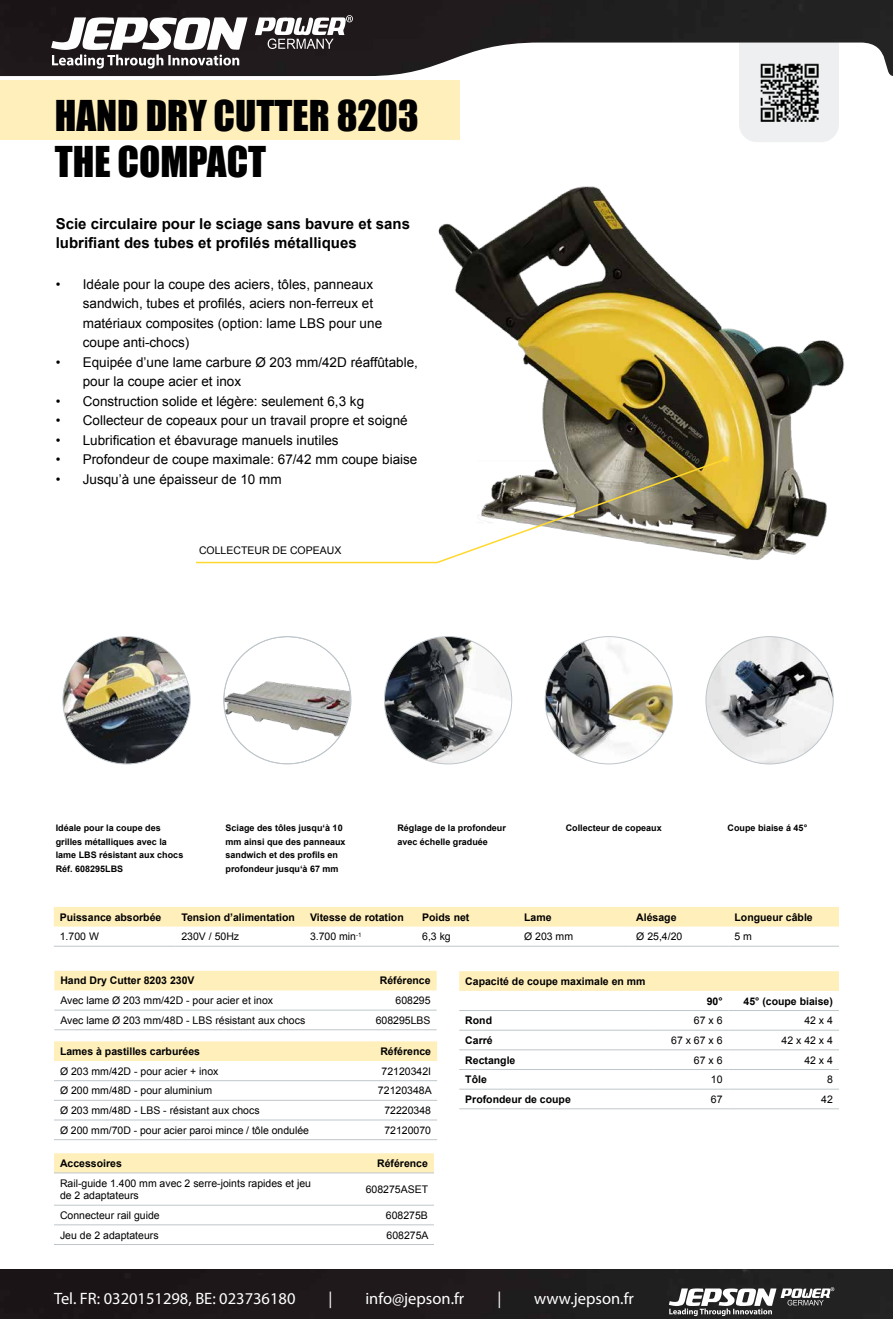
<style>
.page{position:relative;width:893px;height:1319px;background:#fff}
.page>*{position:absolute;margin:0;border:0;box-sizing:border-box;transform-origin:0 0}
.t1{font:39px/46.5px "Impact";color:#000}
.t2{font:16.5px "Myriad Pro";color:#fff}
.t3{font:700 15px/19.5px "Arial";color:#000}
.t4{font:13.5px/19.5px "Arial";color:#000}
.t5{font:10.5px/12.6px "Arial";color:#000}
.t6{font:700 10.5px "Arial";color:#000}
.t7{font:700 9px/13.5px "Arial";color:#000}
</style>
<div class="page">
<img style="left:438px;top:186px;width:407px;height:374px">
<div style="left:0;top:80px;width:459px;height:59px;background:#ffefbb"></div>
<img style="left:384px;top:636px;width:128px;height:127px;border-radius:64px">
<img style="left:224px;top:636px;width:127px;height:127px;border-radius:64px">
<img style="left:63px;top:636px;width:127px;height:127px;border-radius:64px">
<img style="left:706px;top:636px;width:127px;height:127px;border-radius:64px">
<img style="left:545px;top:636px;width:127px;height:127px;border-radius:64px">
<div style="left:739px;top:9px;width:100px;height:133px;background:#edeff0;border-radius:18px"></div>
<img style="left:760px;top:76px;width:59px;height:46px">
<svg style="left:196px;top:457px;width:531px;height:107px"></svg>
<svg style="left:722px;top:456px;width:6px;height:6px"></svg>
<div style="left:54px;top:970px;width:383px;height:20px;background:#ffefbb"></div>
<hr style="left:54px;top:1009px;width:311px;height:1px;background:#bfc6ca">
<hr style="left:365px;top:1009px;width:72px;height:1px;background:#bfc6ca">
<hr style="left:54px;top:1029px;width:311px;height:1px;background:#bfc6ca">
<hr style="left:365px;top:1029px;width:72px;height:1px;background:#bfc6ca">
<div style="left:54px;top:1041px;width:383px;height:19px;background:#ffefbb"></div>
<hr style="left:54px;top:1080px;width:261px;height:1px;background:#bfc6ca">
<hr style="left:315px;top:1080px;width:122px;height:1px;background:#bfc6ca">
<hr style="left:54px;top:1099px;width:261px;height:1px;background:#bfc6ca">
<hr style="left:315px;top:1099px;width:122px;height:1px;background:#bfc6ca">
<hr style="left:54px;top:1119px;width:261px;height:1px;background:#bfc6ca">
<hr style="left:315px;top:1119px;width:122px;height:1px;background:#bfc6ca">
<hr style="left:54px;top:1139px;width:261px;height:1px;background:#bfc6ca">
<hr style="left:315px;top:1139px;width:122px;height:1px;background:#bfc6ca">
<div style="left:54px;top:907px;width:785px;height:19px;background:#ffefbb"></div>
<hr style="left:54px;top:945px;width:121px;height:1px;background:#bfc6ca">
<hr style="left:175px;top:945px;width:129px;height:1px;background:#bfc6ca">
<hr style="left:304px;top:945px;width:112px;height:1px;background:#bfc6ca">
<hr style="left:416px;top:945px;width:102px;height:1px;background:#bfc6ca">
<hr style="left:518px;top:945px;width:112px;height:1px;background:#bfc6ca">
<hr style="left:630px;top:945px;width:98px;height:1px;background:#bfc6ca">
<hr style="left:728px;top:945px;width:111px;height:1px;background:#bfc6ca">
<div style="left:459px;top:971px;width:380px;height:19px;background:#ffefbb"></div>
<hr style="left:459px;top:1010px;width:195px;height:1px;background:#bfc6ca">
<hr style="left:654px;top:1010px;width:74px;height:1px;background:#bfc6ca">
<hr style="left:728px;top:1010px;width:111px;height:1px;background:#bfc6ca">
<hr style="left:459px;top:1029px;width:195px;height:1px;background:#bfc6ca">
<hr style="left:654px;top:1029px;width:74px;height:1px;background:#bfc6ca">
<hr style="left:728px;top:1029px;width:111px;height:1px;background:#bfc6ca">
<hr style="left:459px;top:1049px;width:195px;height:1px;background:#bfc6ca">
<hr style="left:654px;top:1049px;width:74px;height:1px;background:#bfc6ca">
<hr style="left:728px;top:1049px;width:111px;height:1px;background:#bfc6ca">
<hr style="left:459px;top:1069px;width:195px;height:1px;background:#bfc6ca">
<hr style="left:654px;top:1069px;width:74px;height:1px;background:#bfc6ca">
<hr style="left:728px;top:1069px;width:111px;height:1px;background:#bfc6ca">
<hr style="left:459px;top:1088px;width:195px;height:1px;background:#bfc6ca">
<hr style="left:654px;top:1088px;width:74px;height:1px;background:#bfc6ca">
<hr style="left:728px;top:1088px;width:111px;height:1px;background:#bfc6ca">
<hr style="left:459px;top:1108px;width:195px;height:1px;background:#bfc6ca">
<hr style="left:654px;top:1108px;width:74px;height:1px;background:#bfc6ca">
<hr style="left:728px;top:1108px;width:111px;height:1px;background:#bfc6ca">
<div style="left:54px;top:1153px;width:380px;height:19px;background:#ffefbb"></div>
<hr style="left:54px;top:1172px;width:263px;height:1px;background:#bfc6ca">
<hr style="left:317px;top:1172px;width:117px;height:1px;background:#bfc6ca">
<hr style="left:54px;top:1204px;width:263px;height:1px;background:#bfc6ca">
<hr style="left:317px;top:1204px;width:117px;height:1px;background:#bfc6ca">
<hr style="left:54px;top:1224px;width:263px;height:1px;background:#bfc6ca">
<hr style="left:317px;top:1224px;width:117px;height:1px;background:#bfc6ca">
<hr style="left:54px;top:1243px;width:263px;height:1px;background:#bfc6ca">
<hr style="left:317px;top:1243px;width:117px;height:1px;background:#bfc6ca">
<img style="left:0;top:0;width:893px;height:76px">
<svg style="left:40px;top:0;width:324px;height:74px;fill:#1f191b"></svg>
<img style="left:0;top:1269px;width:893px;height:49px">
<svg style="left:661px;top:1269px;width:178px;height:49px;background:#505050"></svg>
<h1 class="t1" style="left:55px;top:91px;width:365px">HAND DRY CUTTER 8203<br>THE COMPACT</h1>
<h3 class="t3" style="left:56px;top:214px;width:356px">Scie circulaire pour le sciage sans bavure et sans lubrifiant des tubes et profilés métalliques</h3>
<p class="t4" style="left:83px;top:274px;width:301px;text-indent:-27px">• Idéale pour la coupe des aciers, tôles, panneaux sandwich, tubes et profilés, aciers non-ferreux et matériaux composites (option: lame LBS pour une coupe anti-chocs)</p>
<p class="t4" style="left:83px;top:352px;width:337px;text-indent:-27px">• Equipée d’une lame carbure Ø 203 mm/42D réaffûtable, pour la coupe acier et inox</p>
<p class="t4" style="left:56px;top:391px;width:310px">• Construction solide et légère: seulement 6,3 kg</p>
<p class="t4" style="left:56px;top:411px;width:353px">• Collecteur de copeaux pour un travail propre et soigné</p>
<p class="t4" style="left:56px;top:430px;width:284px">• Lubrification et ébavurage manuels inutiles</p>
<p class="t4" style="left:56px;top:450px;width:363px">• Profondeur de coupe maximale: 67/42 mm coupe biaise</p>
<p class="t4" style="left:56px;top:469px;width:227px">• Jusqu’à une épaisseur de 10 mm</p>
<p class="t5" style="left:199px;top:544px;width:144px">COLLECTEUR DE COPEAUX</p>
<p class="t7" style="left:397px;top:821px;width:110px">Réglage de la profondeur avec échelle graduée</p>
<p class="t7" style="left:566px;top:821px;width:98px">Collecteur de copeaux</p>
<p class="t7" style="left:56px;top:821px;width:129px">Idéale pour la coupe des grilles métalliques avec la lame LBS résistant aux chocs<br>Réf. 608295LBS</p>
<p class="t7" style="left:226px;top:821px;width:119px">Sciage des tôles jusqu‘à 10</p>
<p class="t7" style="left:728px;top:821px;width:81px">Coupe biaise á 45°</p>
<p class="t7" style="left:226px;top:835px;width:122px">mm ainsi que des panneaux sandwich et des profils en profondeur jusqu‘à 67 mm</p>
<p class="t6" style="left:60px;top:909px;width:103px">Puissance absorbée</p>
<p class="t6" style="left:181px;top:909px;width:115px">Tension d’alimentation</p>
<p class="t6" style="left:310px;top:909px;width:95px">Vitesse de rotation</p>
<p class="t6" style="left:422px;top:909px;width:49px">Poids net</p>
<p class="t6" style="left:524px;top:909px;width:29px">Lame</p>
<p class="t6" style="left:636px;top:909px;width:42px">Alésage</p>
<p class="t6" style="left:734px;top:909px;width:80px">Longueur câble</p>
<p class="t5" style="left:60px;top:930px;width:41px">1.700 W</p>
<p class="t5" style="left:181px;top:930px;width:59px">230V / 50Hz</p>
<p class="t5" style="left:310px;top:930px;width:53px">3.700 min<sup>-1</sup></p>
<p class="t5" style="left:422px;top:930px;width:30px">6,3 kg</p>
<p class="t5" style="left:524px;top:930px;width:51px">Ø 203 mm</p>
<p class="t5" style="left:636px;top:930px;width:48px">Ø 25,4/20</p>
<p class="t5" style="left:734px;top:930px;width:19px">5 m</p>
<p class="t6" style="left:465px;top:974px;width:182px">Capacité de coupe maximale en mm</p>
<p class="t6" style="left:707px;top:993px;width:17px">90°</p>
<p class="t6" style="left:744px;top:993px;width:91px">45° (coupe biaise)</p>
<p class="t6" style="left:465px;top:1013px;width:28px">Rond</p>
<p class="t5" style="left:694px;top:1014px;width:30px">67 x 6</p>
<p class="t5" style="left:804px;top:1014px;width:30px">42 x 4</p>
<p class="t6" style="left:465px;top:1033px;width:29px">Carré</p>
<p class="t5" style="left:671px;top:1033px;width:53px">67 x 67 x 6</p>
<p class="t5" style="left:782px;top:1033px;width:53px">42 x 42 x 4</p>
<p class="t6" style="left:465px;top:1052px;width:52px">Rectangle</p>
<p class="t5" style="left:694px;top:1053px;width:30px">67 x 6</p>
<p class="t5" style="left:804px;top:1053px;width:30px">42 x 4</p>
<p class="t6" style="left:465px;top:1072px;width:23px">Tôle</p>
<p class="t5" style="left:711px;top:1073px;width:13px">10</p>
<p class="t5" style="left:827px;top:1073px;width:7px">8</p>
<p class="t6" style="left:465px;top:1091px;width:107px">Profondeur de coupe</p>
<p class="t5" style="left:711px;top:1092px;width:13px">67</p>
<p class="t5" style="left:821px;top:1092px;width:13px">42</p>
<p class="t6" style="left:60px;top:973px;width:136px">Hand Dry Cutter 8203 230V</p>
<p class="t6" style="left:380px;top:973px;width:52px">Référence</p>
<p class="t5" style="left:60px;top:994px;width:214px">Avec lame Ø 203 mm/42D - pour acier et inox</p>
<p class="t5" style="left:396px;top:994px;width:37px">608295</p>
<p class="t5" style="left:60px;top:1013px;width:246px">Avec lame Ø 203 mm/48D - LBS résistant aux chocs</p>
<p class="t5" style="left:376px;top:1013px;width:56px">608295LBS</p>
<p class="t6" style="left:60px;top:1044px;width:142px">Lames à pastilles carburées</p>
<p class="t6" style="left:380px;top:1044px;width:52px">Référence</p>
<p class="t5" style="left:60px;top:1064px;width:160px">Ø 203 mm/42D - pour acier + inox</p>
<p class="t5" style="left:381px;top:1064px;width:51px">72120342I</p>
<p class="t5" style="left:60px;top:1084px;width:154px">Ø 200 mm/48D - pour aluminium</p>
<p class="t5" style="left:378px;top:1084px;width:55px">72120348A</p>
<p class="t5" style="left:60px;top:1103px;width:201px">Ø 203 mm/48D - LBS - résistant aux chocs</p>
<p class="t5" style="left:384px;top:1103px;width:48px">72220348</p>
<p class="t5" style="left:60px;top:1123px;width:251px">Ø 200 mm/70D - pour acier paroi mince / tôle ondulée</p>
<p class="t5" style="left:384px;top:1123px;width:48px">72120070</p>
<p class="t6" style="left:60px;top:1156px;width:63px">Accessoires</p>
<p class="t6" style="left:377px;top:1156px;width:52px">Référence</p>
<p class="t5" style="left:60px;top:1176px;width:253px">Rail-guide 1.400 mm avec 2 serre-joints rapides et jeu de 2 adaptateurs</p>
<p class="t5" style="left:366px;top:1182px;width:64px">608275ASET</p>
<p class="t5" style="left:60px;top:1208px;width:101px">Connecteur rail guide</p>
<p class="t5" style="left:386px;top:1208px;width:44px">608275B</p>
<p class="t5" style="left:60px;top:1228px;width:100px">Jeu de 2 adaptateurs</p>
<p class="t5" style="left:386px;top:1228px;width:44px">608275A</p>
<h2 class="t2" style="left:54px;top:1287px;width:243px">Tel. FR: 0320151298, BE: 023736180</h2>
<h2 class="t2" style="left:328px;top:1287px;width:5px">|</h2>
<h2 class="t2" style="left:365px;top:1287px;width:100px">info@jepson.fr</h2>
<h2 class="t2" style="left:497px;top:1287px;width:5px">|</h2>
<h2 class="t2" style="left:534px;top:1287px;width:101px">www.jepson.fr</h2>
</div>
